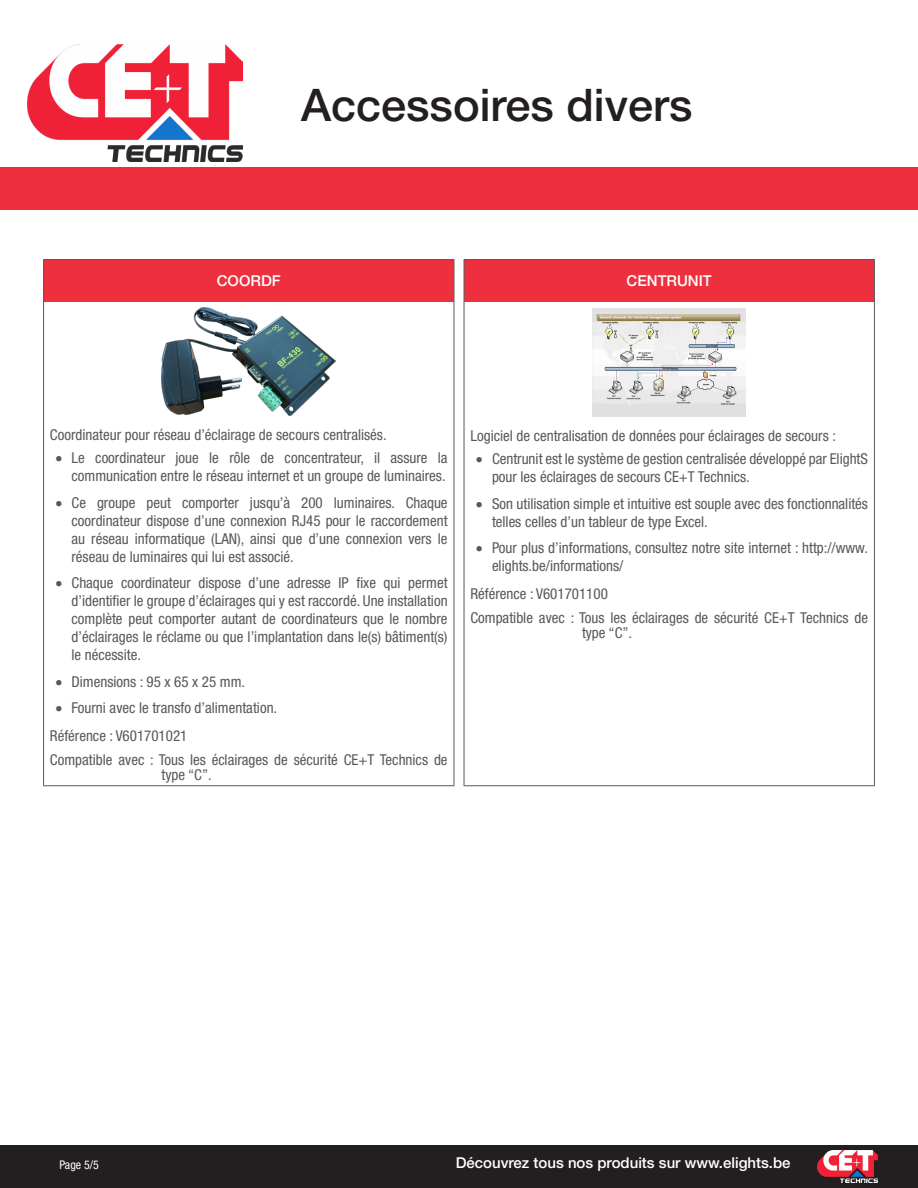
<style>
.page{position:relative;width:918px;height:1188px;background:#fff}
.page>*{position:absolute;margin:0;border:0;box-sizing:border-box;transform-origin:0 0}
.t1{font:500 45px "Helvetica Neue LT Std";color:#231f20}
.BT{font:condensed 15px/18px "Helvetica Neue LT Std";color:#57585a}
.Table_Header_Center{font:500 15px "Helvetica Neue LT Std";color:#fff}
.t2{font:condensed 12px "Helvetica Neue LT Std";color:#fff}
</style>
<div class="page">
<div style="left:0;top:1145px;width:918px;height:43px;background:#231f20"></div>
<div style="left:0;top:168px;width:918px;height:42px;background:#ee2f3d"></div>
<img style="left:818px;top:1151px;width:60px;height:32px">
<img style="left:27px;top:45px;width:216px;height:116px">
<svg style="left:44px;top:260px;width:830px;height:526px"></svg>
<hr style="left:43px;top:259px;width:411px;height:1px;background:#57585a">
<hr style="left:43px;top:302px;width:1px;height:483px;background:#57585a">
<hr style="left:454px;top:302px;width:1px;height:483px;background:#57585a">
<hr style="left:43px;top:785px;width:411px;height:1px;background:#57585a">
<hr style="left:43px;top:260px;width:1px;height:42px;background:#57585a">
<hr style="left:454px;top:260px;width:1px;height:42px;background:#57585a">
<hr style="left:464px;top:259px;width:411px;height:1px;background:#57585a">
<hr style="left:464px;top:260px;width:1px;height:42px;background:#57585a">
<hr style="left:874px;top:260px;width:1px;height:42px;background:#57585a">
<hr style="left:464px;top:785px;width:411px;height:1px;background:#57585a">
<hr style="left:464px;top:302px;width:1px;height:483px;background:#57585a">
<hr style="left:874px;top:302px;width:1px;height:483px;background:#57585a">
<img style="left:162px;top:307px;width:174px;height:108px">
<img style="left:593px;top:308px;width:153px;height:108px">
<h1 class="t1" style="left:301px;top:79px;width:393px">Accessoires divers</h1>
<p class="Table_Header_Center" style="left:217px;top:272px;width:65px">COORDF</p>
<p class="Table_Header_Center" style="left:627px;top:272px;width:87px">CENTRUNIT</p>
<p class="BT" style="left:50px;top:426px;width:338px">Coordinateur pour réseau d’éclairage de secours centralisés.</p>
<p class="BT" style="left:55px;top:449px;width:394px;text-align:right">• Le coordinateur joue le rôle de concentrateur, il assure la communication entre le réseau internet et un groupe de luminaires.</p>
<p class="BT" style="left:72px;top:493px;width:378px;text-align:justify;text-indent:-16px">• Ce groupe peut comporter jusqu’à 200 luminaires. Chaque coordinateur dispose d’une connexion RJ45 pour le raccordement au réseau informatique (LAN), ainsi que d’une connexion vers le réseau de luminaires qui lui est associé.</p>
<p class="BT" style="left:72px;top:574px;width:378px;text-align:justify;text-indent:-16px">• Chaque coordinateur dispose d’une adresse IP fixe qui permet d’identifier le groupe d’éclairages qui y est raccordé. Une installation complète peut comporter autant de coordinateurs que le nombre d’éclairages le réclame ou que l’implantation dans le(s) bâtiment(s) le nécessite.</p>
<p class="BT" style="left:55px;top:672px;width:191px">• Dimensions : 95 x 65 x 25 mm.</p>
<p class="BT" style="left:55px;top:699px;width:223px">• Fourni avec le transfo d’alimentation.</p>
<p class="BT" style="left:50px;top:727px;width:139px">Référence : V601701021</p>
<p class="BT" style="left:162px;top:753px;width:288px;line-height:15px;text-indent:-112px">Compatible avec : Tous les éclairages de sécurité CE+T Technics de type “C”.</p>
<p class="BT" style="left:470px;top:427px;width:367px">Logiciel de centralisation de données pour éclairages de secours :</p>
<p class="BT" style="left:492px;top:450px;width:378px;text-indent:-16px">• Centrunit est le système de gestion centralisée développé par ElightS pour les éclairages de secours CE+T Technics.</p>
<p class="BT" style="left:492px;top:494px;width:378px;text-indent:-16px">• Son utilisation simple et intuitive est souple avec des fonctionnalités telles celles d’un tableur de type Excel.</p>
<p class="BT" style="left:492px;top:539px;width:378px;text-indent:-16px">• Pour plus d’informations, consultez notre site internet : http://www. elights.be/informations/</p>
<p class="BT" style="left:470px;top:585px;width:139px">Référence : V601701100</p>
<p class="BT" style="left:582px;top:611px;width:288px;line-height:15px;text-indent:-112px">Compatible avec : Tous les éclairages de sécurité CE+T Technics de type “C”.</p>
<p class="t2" style="left:59px;top:1157px;width:41px">Page 5/5</p>
<p class="Table_Header_Center" style="left:456px;top:1154px;width:336px">Découvrez tous nos produits sur www.elights.be</p>
</div>
